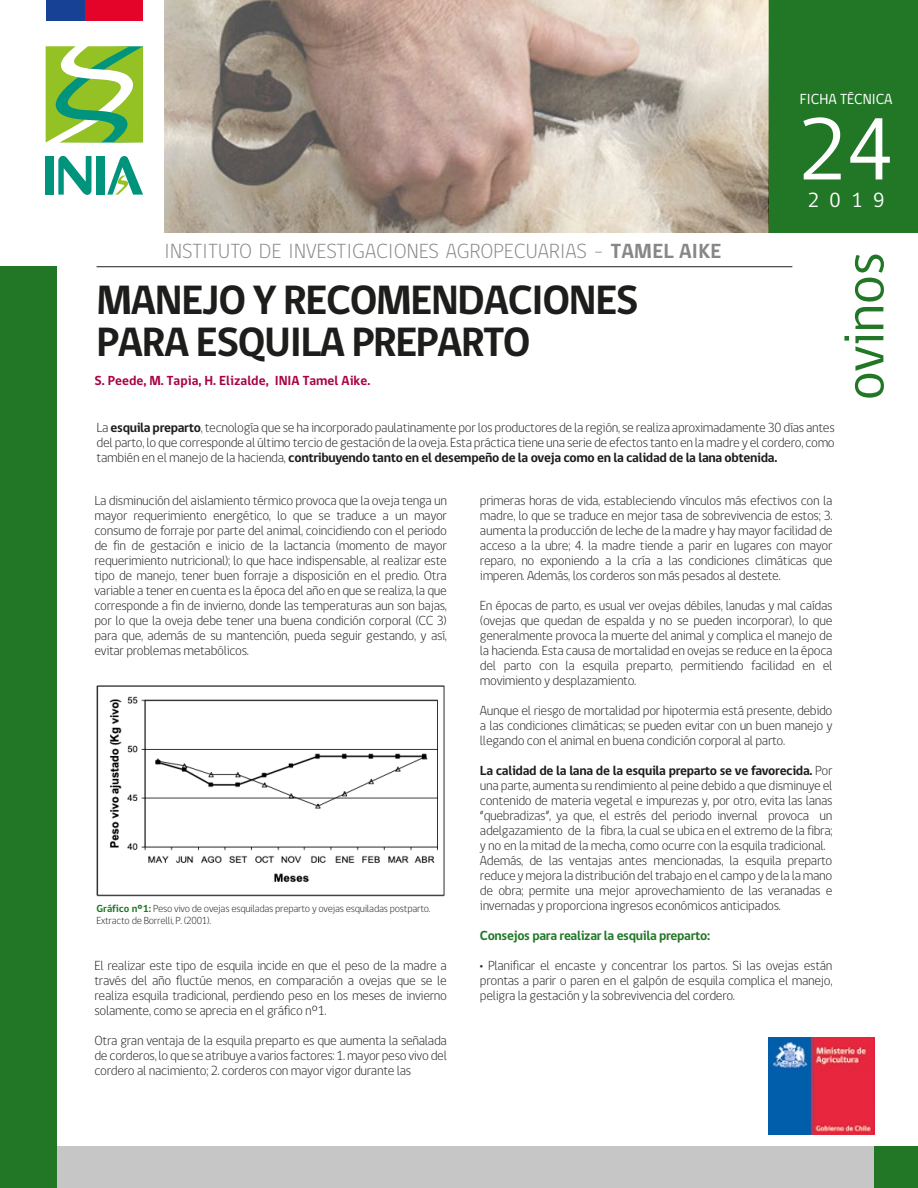
<style>
.page{position:relative;width:918px;height:1188px;background:#fff}
.page>*{position:absolute;margin:0;border:0;box-sizing:border-box;transform-origin:0 0}
.t1{font:90px "gob CL";color:#fff}
.t2{font:57px "gob CL";letter-spacing:-.01em;color:#217726}
.t3{font:700 42px/42px "gob CL";letter-spacing:-.035em;color:#1d1d1b}
.t4{font:300 21px "gob CL";letter-spacing:.01em;color:#878787}
.t5{font:21px "gob CL";color:#fff}
.t6{font:15px "gob CL";color:#fff}
.t7{font:300 13.5px/15px "gob CL";letter-spacing:-.025em;color:#1d1d1b;text-align:justify}
.t8{font:700 13.5px "gob CL";color:#a80246}
.t9{font:700 13.5px "gob CL";letter-spacing:-.025em;color:#217726}
.t10{font:300 10.5px/12.6px "gob CL";letter-spacing:-.025em;color:#1d1d1b}
.s1{font-weight:700}
.s2{font-weight:700;color:#217726}
.s3{font-weight:800}
</style>
<div class="page">
<div style="left:56px;top:1147px;width:819px;height:41px;background:#c6c6c6"></div>
<div style="left:0;top:267px;width:56px;height:921px;background:#217726"></div>
<div style="left:768px;top:0;width:150px;height:233px;background:#217726"></div>
<svg style="left:58px;top:156px;width:33px;height:39px"></svg>
<div style="left:46px;top:156px;width:8px;height:39px;background:#00947d"></div>
<div style="left:96px;top:156px;width:8px;height:39px;background:#00947d"></div>
<svg style="left:107px;top:156px;width:36px;height:39px"></svg>
<svg style="left:46px;top:46px;width:97px;height:97px"></svg>
<div style="left:46px;top:0;width:40px;height:20px;background:#164194"></div>
<div style="left:86px;top:0;width:57px;height:20px;background:#e40429"></div>
<hr style="left:97px;top:266px;width:695px;height:1px;background:#1d1d1b">
<div style="left:875px;top:1147px;width:43px;height:41px;background:#217726"></div>
<img style="left:768px;top:1038px;width:107px;height:96px">
<img style="left:165px;top:0;width:603px;height:233px">
<img style="left:96px;top:685px;width:349px;height:212px">
<p class="t6" style="left:800px;top:89px;width:94px">FICHA TÉCNICA</p>
<h1 class="t1" style="left:798px;top:88px;width:98px">24</h1>
<h3 class="t5" style="left:808px;top:186px;width:78px">2019</h3>
<h3 class="t4" style="left:165px;top:237px;width:558px">INSTITUTO DE INVESTIGACIONES AGROPECUARIAS – <span class="s1">TAMEL AIKE</span></h3>
<h3 class="t3" style="left:97px;top:281px;width:544px">MANEJO Y RECOMENDACIONES<br>PARA ESQUILA PREPARTO</h3>
<p class="t8" style="left:94px;top:372px;width:277px">S. Peede, M. Tapia, H. Elizalde, INIA Tamel Aike.</p>
<p class="t7" style="left:97px;top:420px;width:740px">La <span class="s1">esquila preparto</span>, tecnología que se ha incorporado paulatinamente por los productores de la región, se realiza aproximadamente 30 días antes del parto, lo que corresponde al último tercio de gestación de la oveja. Esta práctica tiene una serie de efectos tanto en la madre y el cordero, como también en el manejo de la hacienda, <span class="s1">contribuyendo tanto en el desempeño de la oveja como en la calidad de la lana obtenida.</span></p>
<h2 class="t2" style="left:825px;top:400px;width:150px;rotate:-90deg">ovinos</h2>
<p class="t7" style="left:94px;top:494px;width:354px">La disminución del aislamiento térmico provoca que la oveja tenga un mayor requerimiento energético, lo que se traduce a un mayor consumo de forraje por parte del animal, coincidiendo con el periodo de fin de gestación e inicio de la lactancia (momento de mayor requerimiento nutricional); lo que hace indispensable, al realizar este tipo de manejo, tener buen forraje a disposición en el predio. Otra variable a tener en cuenta es la época del año en que se realiza, la que corresponde a fin de invierno, donde las temperaturas aun son bajas, por lo que la oveja debe tener una buena condición corporal (CC 3) para que, además de su mantención, pueda seguir gestando, y así, evitar problemas metabólicos.</p>
<p class="t10" style="left:97px;top:902px;width:335px"><span class="s2">Gráfico nº1:</span> Peso vivo de ovejas esquiladas preparto y ovejas esquiladas postparto.<br>Extracto de Borrelli, P. (2001).</p>
<p class="t7" style="left:94px;top:959px;width:354px">El realizar este tipo de esquila incide en que el peso de la madre a través del año fluctúe menos, en comparación a ovejas que se le realiza esquila tradicional, perdiendo peso en los meses de invierno solamente, como se aprecia en el gráfico nº1.</p>
<p class="t7" style="left:94px;top:1034px;width:354px">Otra gran ventaja de la esquila preparto es que aumenta la señalada de corderos, lo que se atribuye a varios factores: 1. mayor peso vivo del cordero al nacimiento; 2. corderos con mayor vigor durante las</p>
<p class="t7" style="left:480px;top:494px;width:354px">primeras horas de vida, estableciendo vínculos más efectivos con la madre, lo que se traduce en mejor tasa de sobrevivencia de estos; 3. aumenta la producción de leche de la madre y hay mayor facilidad de acceso a la ubre; 4. la madre tiende a parir en lugares con mayor reparo, no exponiendo a la cría a las condiciones climáticas que imperen. Además, los corderos son más pesados al destete.</p>
<p class="t7" style="left:480px;top:599px;width:354px">En épocas de parto, es usual ver ovejas débiles, lanudas y mal caídas (ovejas que quedan de espalda y no se pueden incorporar), lo que generalmente provoca la muerte del animal y complica el manejo de la hacienda. Esta causa de mortalidad en ovejas se reduce en la época del parto con la esquila preparto, permitiendo facilidad en el movimiento y desplazamiento.</p>
<p class="t7" style="left:480px;top:704px;width:354px">Aunque el riesgo de mortalidad por hipotermia está presente, debido a las condiciones climáticas; se pueden evitar con un buen manejo y llegando con el animal en buena condición corporal al parto.</p>
<p class="t7" style="left:480px;top:764px;width:354px;text-align:left"><span class="s1">La calidad de la lana de la esquila preparto se ve favorecida.</span> Por una parte, aumenta su rendimiento al peine debido a que disminuye el contenido de materia vegetal e impurezas y, por otro, evita las lanas “quebradizas”, ya que, el estrés del periodo invernal provoca un adelgazamiento de la fibra, la cual se ubica en el extremo de la fibra; y no en la mitad de la mecha, como ocurre con la esquila tradicional.<br>Además, de las ventajas antes mencionadas, la esquila preparto reduce y mejora la distribución del trabajo en el campo y de la la mano de obra; permite una mejor aprovechamiento de las veranadas e invernadas y proporciona ingresos económicos anticipados.</p>
<p class="t9" style="left:480px;top:927px;width:232px">Consejos para realizar la esquila preparto:</p>
<p class="t7" style="left:480px;top:959px;width:354px"><span class="s3">·</span> Planificar el encaste y concentrar los partos. Si las ovejas están prontas a parir o paren en el galpón de esquila complica el manejo, peligra la gestación y la sobrevivencia del cordero.</p>
</div>
